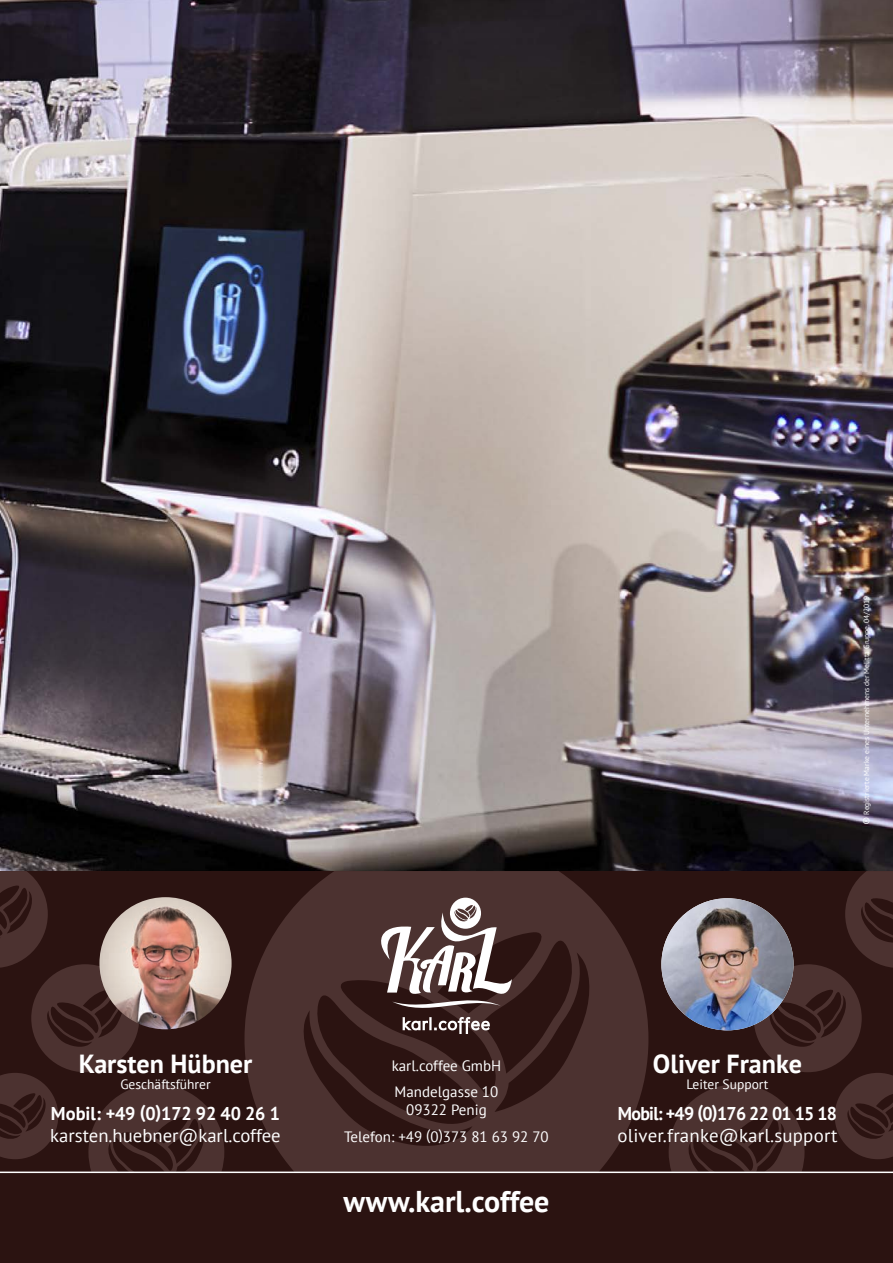
<style>
.page{position:relative;width:893px;height:1263px;background:#fff}
.page>*{position:absolute;margin:0;border:0;box-sizing:border-box;transform-origin:0 0}
.t1{font:700 30px "PT Sans";color:#fff}
.t2{font:700 26.1px "PT Sans";color:#fff}
.t3{font:18.45px "PT Sans";color:#fff}
.t4{font:700 18.45px "PT Sans";letter-spacing:-.04em;color:#fff}
.t5{font:700 18.45px "PT Sans";letter-spacing:-.01em;color:#fff}
.t6{font:15px/26.5px "PT Sans";color:#fff}
.t7{font:13.5px "PT Sans";color:#fff}
.t8{font:7.5px "PT Sans";color:#fff}
.s1{font-size:12px}
</style>
<div class="page">
<img style="left:0;top:1px;width:893px;height:870px">
<div style="left:0;top:871px;width:893px;height:301px;background:#2b1311"></div>
<svg style="left:244px;top:871px;width:404px;height:300px;fill:#4c3230"></svg>
<svg style="left:669px;top:871px;width:224px;height:300px"></svg>
<svg style="left:0;top:871px;width:224px;height:300px"></svg>
<div style="left:0;top:1171px;width:893px;height:92px;background:#2b1311"></div>
<svg style="left:379px;top:898px;width:133px;height:136px"></svg>
<img style="left:99px;top:897px;width:133px;height:132px;border-radius:66px">
<img style="left:661px;top:898px;width:132px;height:132px;border-radius:66px">
<p class="t8" style="left:862px;top:825px;width:231px;rotate:-90deg"><span class="s1">®</span> Registrierte Marke eines Unternehmens der Melitta Gruppe. 04/2019</p>
<h2 class="t2" style="left:79px;top:1046px;width:175px">Karsten Hübner</h2>
<p class="t7" style="left:120px;top:1076px;width:92px">Geschäftsführer</p>
<p class="t5" style="left:51px;top:1101px;width:231px">Mobil: +49 (0)172 92 40 26 1</p>
<p class="t3" style="left:50px;top:1124px;width:232px">karsten.huebner@karl.coffee</p>
<p class="t6" style="left:392px;top:1052px;width:111px">karl.coffee GmbH<br>Mandelgasse 10</p>
<p class="t6" style="left:344px;top:1096px;width:206px;text-align:center">09322 Penig<br>Telefon: +49 (0)373 81 63 92 70</p>
<h1 class="t1" style="left:343px;top:1182px;width:207px">www.karl.coffee</h1>
<h2 class="t2" style="left:653px;top:1046px;width:150px">Oliver Franke</h2>
<p class="t7" style="left:686px;top:1076px;width:83px">Leiter Support</p>
<p class="t4" style="left:618px;top:1101px;width:221px">Mobil: +49 (0)176 22 01 15 18</p>
<p class="t3" style="left:617px;top:1124px;width:222px">oliver.franke@karl.support</p>
</div>
